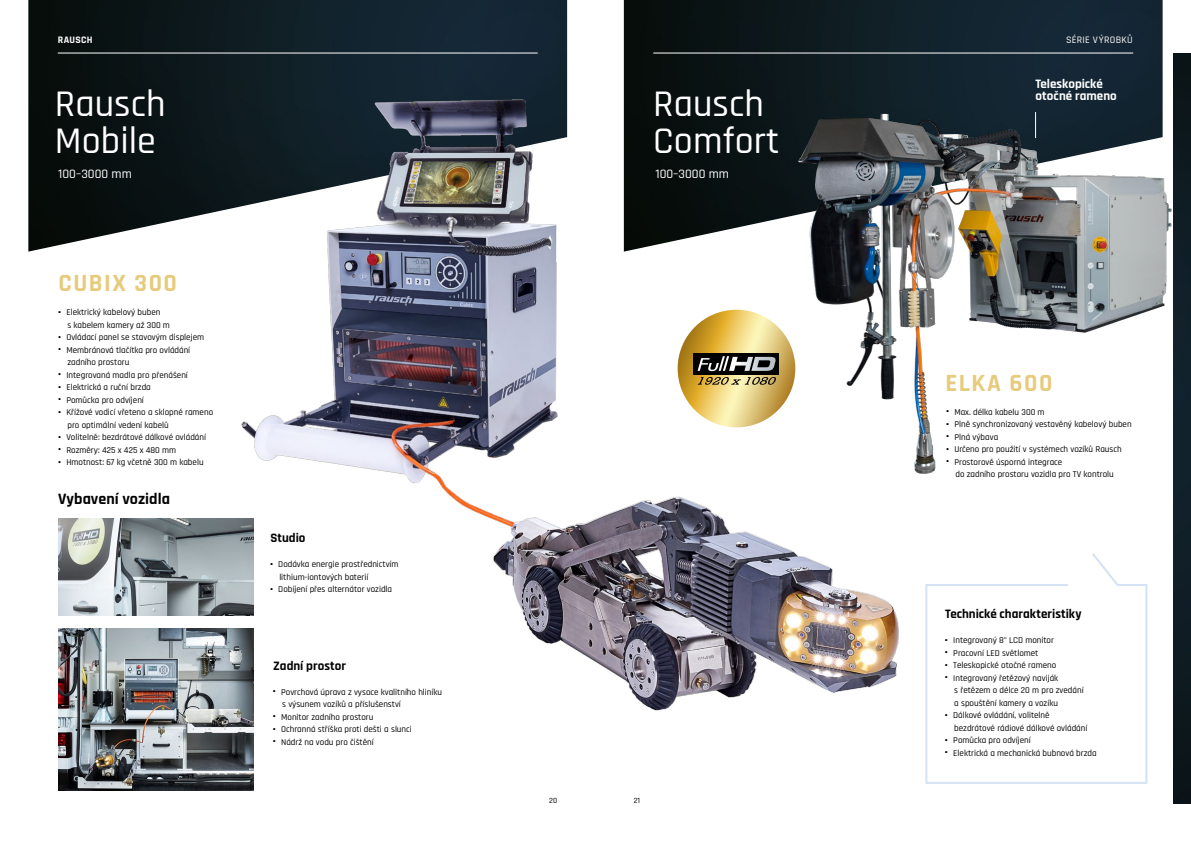
<style>
.page{position:relative;width:1191px;height:842px;background:#fff}
.page>*{position:absolute;margin:0;border:0;box-sizing:border-box;transform-origin:0 0}
.t1{font:500 38px/37.5px "Rajdhani";color:#fff}
.t2{font:700 25px "Rajdhani";letter-spacing:.06em;color:#e7cb7c}
.t3{font:700 16px "Rajdhani";color:#000}
.t4{font:700 13px "Rajdhani";color:#000}
.t5{font:700 13px/12.5px "Rajdhani";color:#fff}
.t6{font:500 13px "Rajdhani";color:#fff}
.t7{font:500 10px "Rajdhani";letter-spacing:.03em;color:#fff}
.t8{font:700 10px "Rajdhani";letter-spacing:.03em;color:#fff}
.t9{font:500 9px/12.5px "Rajdhani";color:#000}
.t10{font:500 8px "Rajdhani";color:#000}
</style>
<div class="page">
<img style="left:28px;top:0;width:539px;height:252px">
<img style="left:624px;top:0;width:538px;height:94px">
<hr style="left:58px;top:53px;width:480px;height:1px;background:#fff">
<img style="left:239px;top:88px;width:662px;height:623px">
<img style="left:58px;top:519px;width:196px;height:97px">
<img style="left:58px;top:628px;width:196px;height:163px">
<hr style="left:653px;top:53px;width:480px;height:1px;background:#fff">
<svg style="left:925px;top:553px;width:223px;height:231px"></svg>
<img style="left:740px;top:94px;width:434px;height:412px">
<svg style="left:677px;top:310px;width:118px;height:117px;background:#dcbd66"></svg>
<div style="left:693px;top:353px;width:86px;height:21px;background:#000"></div>
<img style="left:697px;top:356px;width:79px;height:15px">
<svg style="left:697px;top:377px;width:79px;height:8px"></svg>
<img style="left:1174px;top:54px;width:17px;height:749px">
<p class="t8" style="left:58px;top:34px;width:36px">RAUSCH</p>
<h1 class="t1" style="left:55px;top:86px;width:112px">Rausch<br>Mobile</h1>
<h3 class="t6" style="left:58px;top:166px;width:75px">100–3000 mm</h3>
<h2 class="t2" style="left:58px;top:267px;width:120px">CUBIX 300</h2>
<p class="t9" style="left:67px;top:307px;width:104px;text-indent:-9px"><sup>■</sup> Elektrický kabelový buben<br>s kabelem kamery až 300 m</p>
<p class="t9" style="left:58px;top:332px;width:147px"><sup>■</sup> Ovládací panel se stavovým displejem</p>
<p class="t9" style="left:67px;top:344px;width:124px;text-indent:-9px"><sup>■</sup> Membránová tlačítka pro ovládání zadního prostoru</p>
<p class="t9" style="left:58px;top:369px;width:131px"><sup>■</sup> Integrovaná madla pro přenášení</p>
<p class="t9" style="left:58px;top:382px;width:94px"><sup>■</sup> Elektrická a ruční brzda</p>
<p class="t9" style="left:58px;top:394px;width:87px"><sup>■</sup> Pomůcka pro odvíjení</p>
<p class="t9" style="left:67px;top:407px;width:147px;text-indent:-9px"><sup>■</sup> Křížové vodicí vřeteno a sklopné rameno pro optimální vedení kabelů</p>
<p class="t9" style="left:58px;top:432px;width:149px"><sup>■</sup> Volitelně: bezdrátové dálkové ovládání</p>
<p class="t9" style="left:58px;top:444px;width:119px"><sup>■</sup> Rozměry: 425 x 425 x 480 mm</p>
<p class="t9" style="left:58px;top:457px;width:147px"><sup>■</sup> Hmotnost: 67 kg včetně 300 m kabelu</p>
<h3 class="t3" style="left:58px;top:489px;width:113px">Vybavení vozidla</h3>
<h3 class="t4" style="left:270px;top:530px;width:37px">Studio</h3>
<p class="t9" style="left:279px;top:558px;width:121px;text-indent:-9px"><sup>■</sup> Dodávka energie prostřednictvím lithium-iontových baterií</p>
<p class="t9" style="left:270px;top:583px;width:123px"><sup>■</sup> Dobíjení přes alternátor vozidla</p>
<h3 class="t4" style="left:273px;top:658px;width:74px">Zadní prostor</h3>
<p class="t9" style="left:282px;top:686px;width:161px;text-indent:-9px"><sup>■</sup> Povrchová úprava z vysoce kvalitního hliníku s výsunem vozíků a příslušenství</p>
<p class="t9" style="left:273px;top:711px;width:102px"><sup>■</sup> Monitor zadního prostoru</p>
<p class="t9" style="left:273px;top:723px;width:140px"><sup>■</sup> Ochranná stříška proti dešti a slunci</p>
<p class="t9" style="left:273px;top:736px;width:102px"><sup>■</sup> Nádrž na vodu pro čištění</p>
<h1 class="t1" style="left:653px;top:86px;width:128px">Rausch<br>Comfort</h1>
<h3 class="t6" style="left:655px;top:166px;width:75px">100–3000 mm</h3>
<p class="t10" style="left:549px;top:796px;width:10px">20</p>
<p class="t10" style="left:634px;top:796px;width:8px">21</p>
<p class="t7" style="left:1066px;top:34px;width:68px">SÉRIE VÝROBKŮ</p>
<h3 class="t5" style="left:1035px;top:78px;width:83px">Teleskopické otočné rameno</h3>
<h2 class="t2" style="left:945px;top:367px;width:108px">ELKA 600</h2>
<p class="t9" style="left:946px;top:406px;width:100px"><sup>■</sup> Max. délka kabelu 300 m</p>
<p class="t9" style="left:946px;top:418px;width:187px"><sup>■</sup> Plně synchronizovaný vestavěný kabelový buben</p>
<p class="t9" style="left:946px;top:431px;width:53px"><sup>■</sup> Plná výbava</p>
<p class="t9" style="left:946px;top:443px;width:177px"><sup>■</sup> Určeno pro použití v systémech vozíků Rausch</p>
<p class="t9" style="left:955px;top:456px;width:160px;text-indent:-9px"><sup>■</sup> Prostorově úsporná integrace<br>do zadního prostoru vozidla pro TV kontrolu</p>
<h3 class="t4" style="left:945px;top:606px;width:138px">Technické charakteristiky</h3>
<p class="t9" style="left:945px;top:634px;width:110px"><sup>■</sup> Integrovaný 8" LCD monitor</p>
<p class="t9" style="left:945px;top:647px;width:95px"><sup>■</sup> Pracovní LED světlomet</p>
<p class="t9" style="left:945px;top:659px;width:112px"><sup>■</sup> Teleskopické otočné rameno</p>
<p class="t9" style="left:954px;top:672px;width:131px;text-indent:-9px"><sup>■</sup> Integrovaný řetězový naviják<br>s řetězem o délce 20 m pro zvedání a spouštění kamery a vozíku</p>
<p class="t9" style="left:954px;top:709px;width:135px;text-indent:-9px"><sup>■</sup> Dálkové ovládání, volitelně bezdrátové rádiové dálkové ovládání</p>
<p class="t9" style="left:945px;top:734px;width:87px"><sup>■</sup> Pomůcka pro odvíjení</p>
<p class="t9" style="left:945px;top:747px;width:153px"><sup>■</sup> Elektrická a mechanická bubnová brzda</p>
</div>
